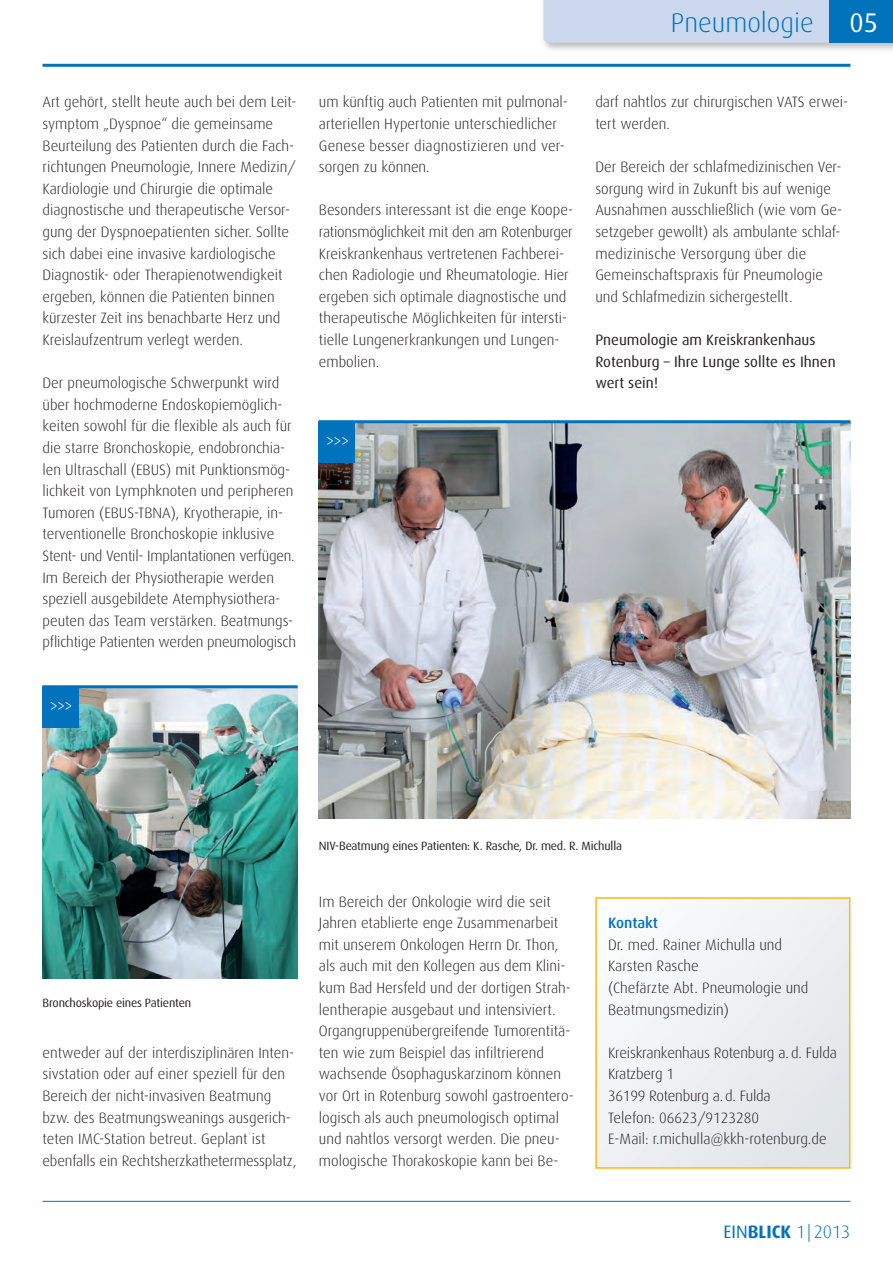
<style>
.page{position:relative;width:893px;height:1263px;background:#fff}
.page>*{position:absolute;margin:0;border:0;box-sizing:border-box;transform-origin:0 0}
.t1{font:300 27px "Dax";color:#0073bc}
.t2{font:27px "Dax";color:#fff}
.t3{font:300 21px "Dax";color:#fff;scale:.7 1}
.t4{font:300 18px "Dax";color:#0073bc}
.t5{font:300 15px/21.6px "Dax";color:#231f20}
.t6{font:15px/21.6px "Dax";color:#231f20}
.t7{font:500 15px "Dax";color:#0073bc}
.t8{font:12px "Dax";letter-spacing:-.015em;color:#231f20}
.s1{font-weight:400}
.s2{font-weight:700}
</style>
<div class="page">
<div style="left:597px;top:899px;width:252px;height:268px;background:#eef0f2"></div>
<div style="left:595px;top:897px;width:255px;height:272px;border:2px solid #fcb814"></div>
<img style="left:43px;top:688px;width:255px;height:290px">
<div style="left:543px;top:0;width:286px;height:43px;background:#ccd8ed"></div>
<div style="left:829px;top:0;width:64px;height:43px;background:#0073bc"></div>
<hr style="left:43px;top:1201px;width:807px;height:1px;background:#0073bc">
<hr style="left:43px;top:64px;width:807px;height:3px;background:#0073bc">
<div style="left:43px;top:687px;width:36px;height:41px;background:#0073bc"></div>
<hr style="left:43px;top:685px;width:255px;height:3px;background:#0073bc">
<img style="left:319px;top:423px;width:531px;height:396px">
<div style="left:319px;top:422px;width:36px;height:41px;background:#0073bc"></div>
<hr style="left:319px;top:420px;width:531px;height:3px;background:#0073bc">
<p class="t5" style="left:43px;top:92px;width:255px">Art gehört, stellt heute auch bei dem Leit&shy;symptom „Dyspnoe“ die gemeinsame Beurteilung des Patienten durch die Fach&shy;richtungen Pneumologie, Innere Medizin/ Kardiologie und Chirurgie die optimale diagnostische und therapeutische Versor&shy;gung der Dyspnoepatienten sicher. Sollte sich dabei eine invasive kardiologische Diagnostik- oder Therapienotwendigkeit ergeben, können die Patienten binnen kürzester Zeit ins benachbarte Herz und Kreislaufzentrum verlegt werden.</p>
<p class="t5" style="left:43px;top:373px;width:255px">Der pneumologische Schwerpunkt wird über hochmoderne Endoskopiemöglich&shy;keiten sowohl für die flexible als auch für die starre Bronchoskopie, endobronchia&shy;len Ultraschall (EBUS) mit Punktionsmög&shy;lichkeit von Lymphknoten und peripheren Tumoren (EBUS-TBNA), Kryotherapie, in&shy;terventionelle Bronchoskopie inklusive Stent- und Ventil- Implantationen verfügen.<br>Im Bereich der Physiotherapie werden speziell ausgebildete Atemphysiothera&shy;peuten das Team verstärken. Beatmungs&shy;pflichtige Patienten werden pneumolo gisch</p>
<h2 class="t3" style="left:50px;top:697px;width:34px">&gt;&gt;&gt;</h2>
<p class="t5" style="left:319px;top:92px;width:251px">um künftig auch Patienten mit pulmonal - arteriellen Hypertonie unterschiedlicher Genese besser diagnostizieren und ver&shy;sorgen zu können.</p>
<p class="t5" style="left:319px;top:200px;width:256px">Besonders interessant ist die enge Koope&shy;rationsmöglichkeit mit den am Rotenburger Kreiskrankenhaus vertretenen Fachberei&shy;chen Radiologie und Rheumatologie. Hier ergeben sich optimale diagnostische und therapeutische Möglichkeiten für intersti&shy;tielle Lungenerkrankungen und Lungen&shy;embolien.</p>
<h2 class="t3" style="left:326px;top:432px;width:34px">&gt;&gt;&gt;</h2>
<h1 class="t1" style="left:671px;top:11px;width:144px">Pneumologie</h1>
<h1 class="t2" style="left:850px;top:11px;width:30px">05</h1>
<p class="t5" style="left:595px;top:92px;width:254px">darf nahtlos zur chirurgischen VATS erwei&shy;tert werden.</p>
<p class="t5" style="left:595px;top:157px;width:248px">Der Bereich der schlafmedizinischen Ver&shy;sorgung wird in Zukunft bis auf wenige Ausnahmen ausschließlich (wie vom Ge&shy;setzgeber gewollt) als ambulante schlaf&shy;medizinische Versorgung über die Gemein schaftspraxis für Pneumologie und Schlafmedizin sichergestellt.</p>
<p class="t6" style="left:595px;top:330px;width:242px">Pneumologie am Kreiskrankenhaus<br>Rotenburg – Ihre Lunge sollte es Ihnen wert sein!</p>
<p class="t8" style="left:43px;top:998px;width:150px">Bronchoskopie eines Patienten</p>
<p class="t5" style="left:43px;top:1043px;width:256px">entweder auf der interdisziplinären Inten&shy;sivstation oder auf einer speziell für den Bereich der nicht-invasiven Beatmung bzw. des Beatmungsweanings ausgerich&shy;teten IMC-Station betreut. Geplant ist ebenfalls ein Rechtsherzkathetermessplatz,</p>
<p class="t8" style="left:319px;top:840px;width:305px">NIV-Beatmung eines Patienten: K. Rasche, Dr. med. R. Michulla</p>
<p class="t5" style="left:319px;top:892px;width:256px">Im Bereich der Onkologie wird die seit Jahren etablierte enge Zusammenarbeit mit unserem Onkologen Herrn Dr. Thon, als auch mit den Kollegen aus dem Klini&shy;kum Bad Hersfeld und der dortigen Strah&shy;lentherapie ausgebaut und intensiviert.<br>Organgruppenübergreifende Tumorentitä&shy;ten wie zum Beispiel das infiltrierend wachsende Ösophaguskarzinom können vor Ort in Rotenburg sowohl gastroentero&shy;logisch als auch pneumologisch optimal und nahtlos versorgt werden. Die pneu&shy;mologische Thorakoskopie kann bei Be-</p>
<p class="t7" style="left:608px;top:916px;width:52px">Kontakt</p>
<p class="t5" style="left:608px;top:935px;width:202px">Dr. med. Rainer Michulla und<br>Karsten Rasche<br>(Chefärzte Abt. Pneumologie und<br>Beatmungsmedizin)</p>
<p class="t5" style="left:608px;top:1043px;width:230px">Kreiskrankenhaus Rotenburg a.d. Fulda<br>Kratzberg 1<br>36199 Rotenburg a.d. Fulda<br>Telefon: 06623/9123280<br>E-Mail: r.michulla@kkh-rotenburg.de</p>
<p class="t4" style="left:724px;top:1224px;width:128px"><span class="s1">EIN</span><span class="s2">BLICK</span> 1| 2013</p>
</div>
